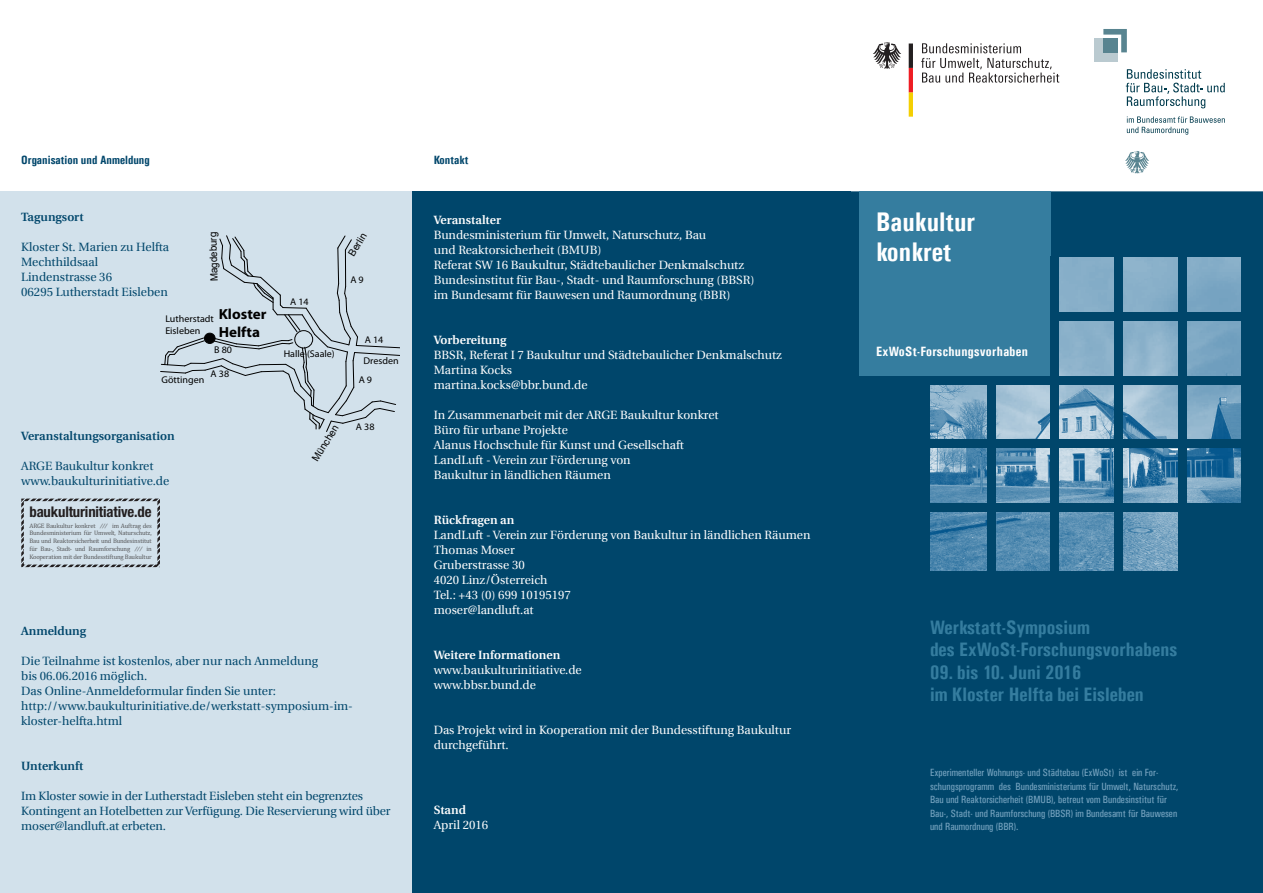
<style>
.page{position:relative;width:1263px;height:893px;background:#fff}
.page>*{position:absolute;margin:0;border:0;box-sizing:border-box;transform-origin:0 0}
.t1{font:700 27px/30px "Univers Condensed";color:#fff}
.t2{font:700 19.5px/22.5px "Univers Condensed";color:#357d9f}
.t3{font:700 condensed 14.7px "Helvetica Neue";letter-spacing:-.01em;color:#231f20}
.t4{font:700 14.7px/17.5px "Myriad Pro";color:#000}
.t5{font:700 13.5px "Univers Condensed";letter-spacing:.02em;color:#fff}
.t6{font:12px/15px "Utopia";color:#fff}
.t7{font:12px/15px "Utopia";color:#00466b}
.t8{font:600 12px "Utopia";color:#fff}
.t9{font:600 12px "Utopia";color:#00466b}
.t10{font:700 12px "Univers Condensed";color:#00466b}
.t11{font:10.5px/13.5px "Univers Condensed";color:#72a0bd}
.t12{font:10.05px "Arial";color:#000}
.t13{font:9.9px "Arial";color:#000}
.t14{font:9.75px/11.7px "Myriad Pro";color:#000}
.t15{font:6.45px/7.8px "Cambria";letter-spacing:-.025em;color:#57585a;text-align:justify}
</style>
<div class="page">
<div style="left:0;top:191px;width:412px;height:702px;background:#d2e1eb"></div>
<div style="left:850px;top:191px;width:413px;height:702px;background:#00466b"></div>
<img style="left:930px;top:257px;width:311px;height:313px">
<div style="left:412px;top:191px;width:438px;height:702px;background:#00466b"></div>
<div style="left:859px;top:191px;width:192px;height:185px;background:#357d9f"></div>
<div style="left:1115px;top:256px;width:8px;height:314px;background:#00466b"></div>
<div style="left:1178px;top:256px;width:8px;height:311px;background:#00466b"></div>
<div style="left:1050px;top:256px;width:9px;height:314px;background:#00466b"></div>
<div style="left:987px;top:382px;width:8px;height:188px;background:#00466b"></div>
<div style="left:859px;top:376px;width:383px;height:8px;background:#00466b"></div>
<div style="left:929px;top:503px;width:313px;height:9px;background:#00466b"></div>
<div style="left:1055px;top:312px;width:187px;height:9px;background:#00466b"></div>
<div style="left:930px;top:440px;width:311px;height:8px;background:#00466b"></div>
<div style="left:1178px;top:507px;width:64px;height:65px;background:#00466b"></div>
<div style="left:1094px;top:38px;width:23px;height:24px;background:#bacad0"></div>
<svg style="left:1103px;top:29px;width:24px;height:23px"></svg>
<svg style="left:1125px;top:151px;width:24px;height:23px"></svg>
<svg style="left:1127px;top:116px;width:98px;height:19px"></svg>
<svg style="left:1126px;top:69px;width:99px;height:39px"></svg>
<div style="left:1242px;top:257px;width:8px;height:345px;background:#00466b"></div>
<div style="left:21px;top:499px;width:139px;height:68px;border:3px solid #bfbfbf"></div>
<svg style="left:873px;top:42px;width:28px;height:27px"></svg>
<svg style="left:909px;top:44px;width:4px;height:73px"></svg>
<svg style="left:921px;top:43px;width:138px;height:40px"></svg>
<svg style="left:160px;top:235px;width:240px;height:197px"></svg>
<div style="left:204px;top:333px;width:11px;height:10px;background:#020202;border-radius:50%"></div>
<div style="left:204px;top:333px;width:11px;height:11px;border:1px solid #050505;border-radius:50%"></div>
<div style="left:295px;top:330px;width:18px;height:18px;border:1px solid #050505;border-radius:50%"></div>
<p class="t10" style="left:21px;top:152px;width:130px">Organisation und Anmeldung</p>
<p class="t9" style="left:21px;top:210px;width:64px">Tagungsort</p>
<p class="t7" style="left:21px;top:240px;width:149px">Kloster St. Marien zu Helfta<br>Mechthildsaal<br>Lindenstrasse 36<br>06295 Lutherstadt Eisleben</p>
<p class="t12" style="left:208px;top:282px;width:51px;rotate:-92deg">Magdeburg</p>
<p class="t13" style="left:345px;top:252px;width:27px;rotate:-58deg">Berlin</p>
<p class="t14" style="left:350px;top:274px;width:15px">A 9</p>
<p class="t14" style="left:290px;top:296px;width:20px">A 14</p>
<p class="t14" style="left:165px;top:313px;width:50px">Lutherstadt<br>Eisleben</p>
<p class="t4" style="left:219px;top:305px;width:49px">Kloster<br>Helfta</p>
<p class="t14" style="left:214px;top:344px;width:19px">B 80</p>
<p class="t14" style="left:211px;top:368px;width:20px">A 38</p>
<p class="t14" style="left:161px;top:374px;width:44px">Göttingen</p>
<p class="t9" style="left:21px;top:429px;width:155px">Veranstaltungsorganisation</p>
<p class="t7" style="left:21px;top:459px;width:150px">ARGE Baukultur konkret www.baukulturinitiative.de</p>
<p class="t3" style="left:29px;top:500px;width:124px">baukulturinitiative.de</p>
<p class="t15" style="left:29px;top:522px;width:124px">ARGE Baukultur konkret ⁄ ⁄ ⁄ im Auftrag des Bundesministerium für Umwelt, Naturschutz, Bau und Reaktorsicherheit und Bundesinstitut für Bau-, Stadt- und Raumforschung ⁄ ⁄ ⁄ in Kooperation mit der Bundesstiftung Baukultur</p>
<p class="t14" style="left:284px;top:348px;width:53px">Halle (Saale)</p>
<p class="t13" style="left:309px;top:456px;width:42px;rotate:-57deg">München</p>
<p class="t14" style="left:365px;top:334px;width:20px">A 14</p>
<p class="t14" style="left:363px;top:355px;width:37px">Dresden</p>
<p class="t14" style="left:359px;top:373px;width:15px">A 9</p>
<p class="t14" style="left:356px;top:420px;width:20px">A 38</p>
<p class="t9" style="left:21px;top:624px;width:66px">Anmeldung</p>
<p class="t7" style="left:21px;top:654px;width:333px">Die Teilnahme ist kostenlos, aber nur nach Anmeldung<br>bis 06.06.2016 möglich.<br>Das Online-Anmeldeformular finden Sie unter: http://www.baukulturinitiative.de/werkstatt-symposium-im&shy;kloster-helfta.html</p>
<p class="t9" style="left:21px;top:759px;width:64px">Unterkunft</p>
<p class="t7" style="left:21px;top:789px;width:371px">Im Kloster sowie in der Lutherstadt Eisleben steht ein begrenztes<br>Kontingent an Hotelbetten zur Verfügung. Die Reservierung wird über moser@landluft.at erbeten.</p>
<p class="t10" style="left:434px;top:152px;width:36px">Kontakt</p>
<p class="t8" style="left:434px;top:213px;width:69px">Veranstalter</p>
<p class="t6" style="left:434px;top:227px;width:322px">Bundesministerium für Umwelt, Naturschutz, Bau<br>und Reaktorsicherheit (BMUB)<br>Referat SW 16 Baukultur, Städtebaulicher Denkmalschutz Bundesinstitut für Bau-, Stadt- und Raumforschung (BBSR) im Bundesamt für Bauwesen und Raumordnung (BBR)</p>
<p class="t8" style="left:434px;top:333px;width:74px">Vorbereitung</p>
<p class="t6" style="left:434px;top:347px;width:350px">BBSR, Referat I 7 Baukultur und Städtebaulicher Denkmalschutz<br>Martina Kocks<br>martina.kocks@bbr.bund.de</p>
<p class="t6" style="left:434px;top:407px;width:286px">In Zusammenarbeit mit der ARGE Baukultur konkret Büro für urbane Projekte<br>Alanus Hochschule für Kunst und Gesellschaft LandLuft - Verein zur Förderung von<br>Baukultur in ländlichen Räumen</p>
<p class="t8" style="left:434px;top:513px;width:82px">Rückfragen an</p>
<p class="t6" style="left:434px;top:527px;width:378px">LandLuft - Verein zur Förderung von Baukultur in ländlichen Räumen<br>Thomas Moser<br>Gruberstrasse 30<br>4020 Linz/Österreich<br>Tel.: +43 (0) 699 10195197<br>moser@landluft.at</p>
<p class="t8" style="left:434px;top:648px;width:128px">Weitere Informationen</p>
<p class="t6" style="left:434px;top:662px;width:150px">www.baukulturinitiative.de www.bbsr.bund.de</p>
<p class="t6" style="left:434px;top:722px;width:359px">Das Projekt wird in Kooperation mit der Bundesstiftung Baukultur durchgeführt.</p>
<p class="t8" style="left:434px;top:803px;width:34px">Stand</p>
<p class="t6" style="left:434px;top:818px;width:56px">April 2016</p>
<h1 class="t1" style="left:876px;top:207px;width:101px">Baukultur konkret</h1>
<p class="t5" style="left:876px;top:343px;width:154px">ExWoSt-Forschungsvorhaben</p>
<h2 class="t2" style="left:930px;top:616px;width:249px">Werkstatt-Symposium<br>des ExWoSt-Forschungsvorhabens</h2>
<h2 class="t2" style="left:930px;top:661px;width:215px">09. bis 10. Juni 2016<br>im Kloster Helfta bei Eisleben</h2>
<p class="t11" style="left:930px;top:766px;width:250px">Experimenteller Wohnungs- und Städtebau (ExWoSt) ist ein For&shy;schungsprogramm des Bundesministeriums für Umwelt, Naturschutz, Bau und Reaktorsicherheit (BMUB), betreut vom Bundesinstitut für Bau-, Stadt- und Raumforschung (BBSR) im Bundesamt für Bauwesen und Raumordnung (BBR).</p>
</div>
